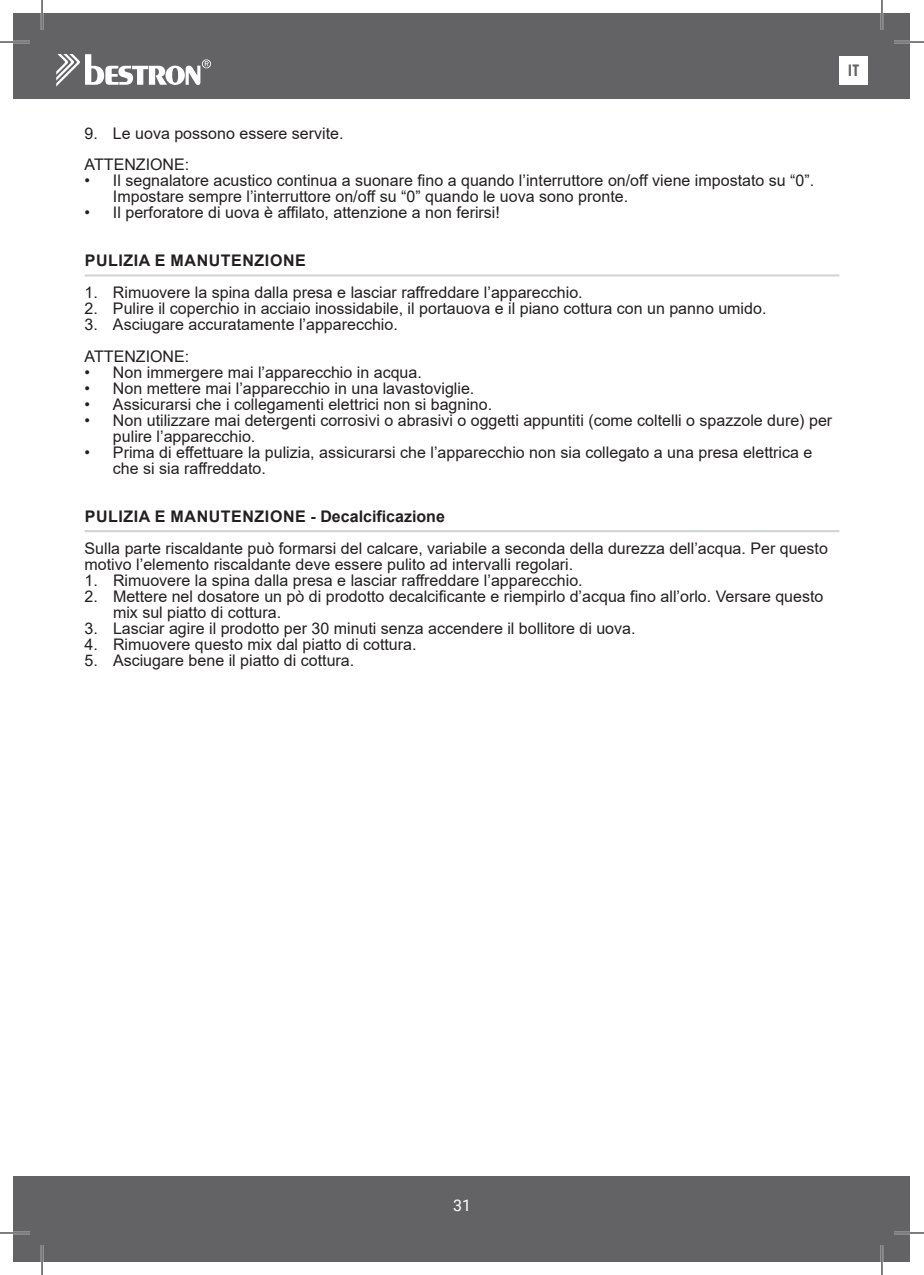
<style>
.page{position:relative;width:924px;height:1275px;background:#fff}
.page>*{position:absolute;margin:0;border:0;box-sizing:border-box;transform-origin:0 0}
.t1{font:16px/16px "Arial";color:#231f20}
.t2{font:700 16px "Arial";letter-spacing:.035em;color:#231f20}
.t3{font:16px "Roboto";color:#fff}
.t4{font:700 16px "Century Gothic";color:#636366}
</style>
<div class="page">
<div style="left:14px;top:14px;width:895px;height:85px;background:#636366"></div>
<div style="left:14px;top:1176px;width:895px;height:85px;background:#636366"></div>
<svg style="left:56px;top:54px;width:155px;height:33px"></svg>
<div style="left:839px;top:56px;width:28px;height:29px;background:#fff"></div>
<hr style="left:85px;top:274px;width:754px;height:2px;background:#d1d2d4">
<hr style="left:85px;top:530px;width:754px;height:2px;background:#d1d2d4">
<hr style="left:0;top:41px;width:30px;height:2px;background:#fff">
<hr style="left:893px;top:41px;width:30px;height:2px;background:#fff">
<hr style="left:0;top:1231px;width:30px;height:3px;background:#fff">
<hr style="left:893px;top:1231px;width:30px;height:3px;background:#fff">
<hr style="left:41px;top:0;width:2px;height:30px;background:#fff">
<hr style="left:41px;top:1245px;width:2px;height:30px;background:#fff">
<hr style="left:880px;top:0;width:2px;height:30px;background:#fff">
<hr style="left:880px;top:1245px;width:2px;height:30px;background:#fff">
<hr style="left:0;top:42px;width:30px;height:1px;background:#000">
<hr style="left:893px;top:42px;width:30px;height:1px;background:#000">
<hr style="left:0;top:1232px;width:30px;height:1px;background:#000">
<hr style="left:893px;top:1232px;width:30px;height:1px;background:#000">
<hr style="left:42px;top:0;width:1px;height:30px;background:#000">
<hr style="left:42px;top:1245px;width:1px;height:30px;background:#000">
<hr style="left:881px;top:0;width:1px;height:30px;background:#000">
<hr style="left:881px;top:1245px;width:1px;height:30px;background:#000">
<p class="t4" style="left:847px;top:58px;width:13px">IT</p>
<p class="t1" style="left:85px;top:117px;width:260px;line-height:31.6px">9. Le uova possono essere servite.<br>ATTENZIONE:</p>
<p class="t1" style="left:113px;top:173px;width:702px;text-indent:-28px">• Il segnalatore acustico continua a suonare fino a quando l’interruttore on/off viene impostato su “0”.<br>Impostare sempre l’interruttore on/off su “0” quando le uova sono pronte.</p>
<p class="t1" style="left:85px;top:205px;width:416px">• Il perforatore di uova è affilato, attenzione a non ferirsi!</p>
<p class="t2" style="left:85px;top:249px;width:222px">PULIZIA E MANUTENZIONE</p>
<p class="t1" style="left:85px;top:284px;width:499px">1. Rimuovere la spina dalla presa e lasciar raffreddare l’apparecchio.</p>
<p class="t1" style="left:85px;top:300px;width:683px">2. Pulire il coperchio in acciaio inossidabile, il portauova e il piano cottura con un panno umido.</p>
<p class="t1" style="left:85px;top:308px;width:314px;line-height:32px">3. Asciugare accuratamente l’apparecchio.<br>ATTENZIONE:</p>
<p class="t1" style="left:85px;top:364px;width:338px">• Non immergere mai l’apparecchio in acqua.</p>
<p class="t1" style="left:85px;top:380px;width:391px">• Non mettere mai l’apparecchio in una lavastoviglie.</p>
<p class="t1" style="left:85px;top:396px;width:409px">• Assicurarsi che i collegamenti elettrici non si bagnino.</p>
<p class="t1" style="left:113px;top:412px;width:720px;text-indent:-28px">• Non utilizzare mai detergenti corrosivi o abrasivi o oggetti appuntiti (come coltelli o spazzole dure) per pulire l’apparecchio.</p>
<p class="t1" style="left:113px;top:444px;width:700px;text-indent:-28px">• Prima di effettuare la pulizia, assicurarsi che l’apparecchio non sia collegato a una presa elettrica e che si sia raffreddato.</p>
<p class="t2" style="left:85px;top:505px;width:361px">PULIZIA E MANUTENZIONE - Decalcificazione</p>
<p class="t1" style="left:85px;top:540px;width:744px">Sulla parte riscaldante può formarsi del calcare, variabile a seconda della durezza dell’acqua. Per questo motivo l’elemento riscaldante deve essere pulito ad intervalli regolari.</p>
<p class="t1" style="left:85px;top:572px;width:499px">1. Rimuovere la spina dalla presa e lasciar raffreddare l’apparecchio.</p>
<p class="t1" style="left:113px;top:588px;width:711px;text-indent:-28px">2. Mettere nel dosatore un pò di prodotto decalcificante e riempirlo d’acqua fino all’orlo. Versare questo mix sul piatto di cottura.</p>
<p class="t1" style="left:85px;top:620px;width:552px">3. Lasciar agire il prodotto per 30 minuti senza accendere il bollitore di uova.</p>
<p class="t1" style="left:85px;top:636px;width:333px">4. Rimuovere questo mix dal piatto di cottura.</p>
<p class="t1" style="left:85px;top:652px;width:271px">5. Asciugare bene il piatto di cottura.</p>
<p class="t3" style="left:453px;top:1193px;width:19px">31</p>
</div>
